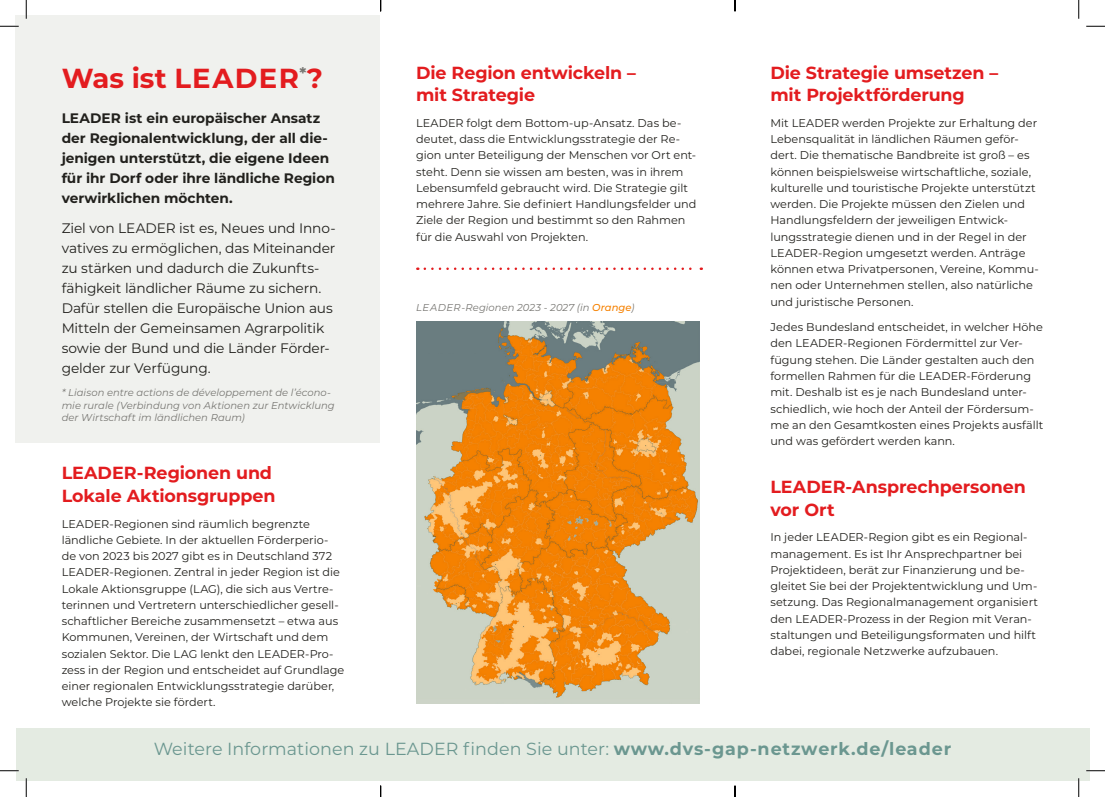
<style>
.page{position:relative;width:1105px;height:797px;background:#fff}
.page>*{position:absolute;margin:0;border:0;box-sizing:border-box;transform-origin:0 0}
.t1{font:700 27.5px "Montserrat";letter-spacing:.04em;color:#e31c1f}
.t2{font:700 17.5px/22.5px "Montserrat";letter-spacing:-.005em;color:#e31c1f}
.t3{font:17.5px "Montserrat";letter-spacing:.005em;color:#6b9790}
.t4{font:13.75px/20px "Montserrat";letter-spacing:-.01em;color:#21201c}
.t5{font:700 13.75px/20px "Montserrat";color:#21201c}
.t6{font:11.25px/16.2px "Montserrat";color:#21201c}
.t7{font:italic 10px/12.5px "Montserrat";letter-spacing:.005em;color:#777672}
.s1{font-weight:500;color:#f68100}
.s2{font-weight:700}
</style>
<div class="page">
<div style="left:16px;top:16px;width:364px;height:427px;background:#f0f1ee"></div>
<div style="left:16px;top:728px;width:1073px;height:53px;background:#e4ebe2"></div>
<svg style="left:425px;top:267px;width:277px;height:3px"></svg>
<img style="left:416px;top:322px;width:283px;height:381px">
<div style="left:423px;top:354px;width:75px;height:30px;background:#6a7d80"></div>
<div style="left:643px;top:552px;width:42px;height:30px;background:#cbd3c6"></div>
<svg style="left:0;top:25px;width:19px;height:2px"></svg>
<svg style="left:1086px;top:25px;width:19px;height:2px"></svg>
<svg style="left:0;top:770px;width:19px;height:1px"></svg>
<svg style="left:1086px;top:770px;width:19px;height:1px"></svg>
<svg style="left:25px;top:0;width:2px;height:19px"></svg>
<svg style="left:25px;top:778px;width:2px;height:19px"></svg>
<svg style="left:1078px;top:0;width:1px;height:19px"></svg>
<svg style="left:1078px;top:778px;width:1px;height:19px"></svg>
<svg style="left:380px;top:785px;width:1px;height:12px"></svg>
<svg style="left:734px;top:0;width:2px;height:11px"></svg>
<svg style="left:734px;top:785px;width:2px;height:12px"></svg>
<h1 class="t1" style="left:62px;top:59px;width:263px">Was ist LEADER<sup>*</sup>?</h1>
<p class="t5" style="left:62px;top:107px;width:275px">LEADER ist ein europäischer Ansatz der Regionalentwicklung, der all die&shy;jenigen unterstützt, die eigene Ideen für ihr Dorf oder ihre ländliche Region verwirklichen möchten.</p>
<p class="t4" style="left:62px;top:218px;width:275px">Ziel von LEADER ist es, Neues und Inno&shy;vatives zu ermöglichen, das Miteinander zu stärken und dadurch die Zukunfts&shy;fähigkeit ländlicher Räume zu sichern.<br>Dafür stellen die Europäische Union aus Mitteln der Gemeinsamen Agrarpolitik sowie der Bund und die Länder Förder&shy;gelder zur Verfügung.</p>
<p class="t7" style="left:62px;top:386px;width:275px">* Liaison entre actions de développement de l’écono&shy;mie rurale (Verbindung von Aktionen zur Entwicklung der Wirtschaft im ländlichen Raum)</p>
<h2 class="t2" style="left:62px;top:461px;width:215px">LEADER-Regionen und<br>Lokale Aktionsgruppen</h2>
<p class="t6" style="left:62px;top:515px;width:284px">LEADER-Regionen sind räumlich begrenzte ländliche Gebiete. In der aktuellen Förderperio&shy;de von 2023 bis 2027 gibt es in Deutschland 372<br>LEADER-Regionen. Zentral in jeder Region ist die Lokale Aktionsgruppe (LAG), die sich aus Vertre&shy;terinnen und Vertretern unterschiedlicher gesell&shy;schaftlicher Bereiche zusammensetzt – etwa aus Kommunen, Vereinen, der Wirtschaft und dem sozialen Sektor. Die LAG lenkt den LEADER-Pro&shy;zess in der Region und entscheidet auf Grundlage einer regionalen Entwicklungsstrategie darüber, welche Projekte sie fördert.</p>
<h2 class="t2" style="left:416px;top:60px;width:221px">Die Region entwickeln – mit Strategie</h2>
<p class="t6" style="left:416px;top:114px;width:282px">LEADER folgt dem Bottom-up-Ansatz. Das be&shy;deutet, dass die Entwicklungsstrategie der Re&shy;gion unter Beteiligung der Menschen vor Ort ent&shy;steht. Denn sie wissen am besten, was in ihrem Lebensumfeld gebraucht wird. Die Strategie gilt mehrere Jahre. Sie definiert Handlungsfelder und Ziele der Region und bestimmt so den Rahmen für die Auswahl von Projekten.</p>
<p class="t7" style="left:416px;top:301px;width:220px">LEADER-Regionen 2023 - 2027 (in <span class="s1">Orange</span>)</p>
<h2 class="t2" style="left:770px;top:60px;width:229px">Die Strategie umsetzen – mit Projektförderung</h2>
<p class="t6" style="left:770px;top:114px;width:270px">Mit LEADER werden Projekte zur Erhaltung der Lebensqualität in ländlichen Räumen geför&shy;dert. Die thematische Bandbreite ist groß – es können beispielsweise wirtschaftliche, soziale, kulturelle und touristische Projekte unterstützt werden. Die Projekte müssen den Zielen und Handlungsfeldern der jeweiligen Entwick&shy;lungsstrategie dienen und in der Regel in der LEADER-Region umgesetzt werden. Anträge können etwa Privatpersonen, Vereine, Kommu&shy;nen oder Unternehmen stellen, also natürliche und juristische Personen.</p>
<p class="t6" style="left:770px;top:319px;width:274px">Jedes Bundesland entscheidet, in welcher Höhe den LEADER-Regionen Fördermittel zur Ver&shy;fügung stehen. Die Länder gestalten auch den formellen Rahmen für die LEADER-Förderung mit. Deshalb ist es je nach Bundesland unter&shy;schiedlich, wie hoch der Anteil der Fördersum&shy;me an den Gesamtkosten eines Projekts ausfällt und was gefördert werden kann.</p>
<h2 class="t2" style="left:770px;top:475px;width:257px">LEADER-Ansprechpersonen vor Ort</h2>
<p class="t6" style="left:770px;top:529px;width:269px">In jeder LEADER-Region gibt es ein Regional&shy;management. Es ist Ihr Ansprechpartner bei Projektideen, berät zur Finanzierung und be&shy;gleitet Sie bei der Projektentwicklung und Um&shy;setzung. Das Regionalmanagement organisiert den LEADER-Prozess in der Region mit Veran&shy;staltungen und Beteiligungsformaten und hilft dabei, regionale Netzwerke aufzubauen.</p>
<h2 class="t3" style="left:154px;top:736px;width:799px">Weitere Informationen zu LEADER finden Sie unter: <span class="s2">www.dvs-gap-netzwerk.de/leader</span></h2>
</div>
